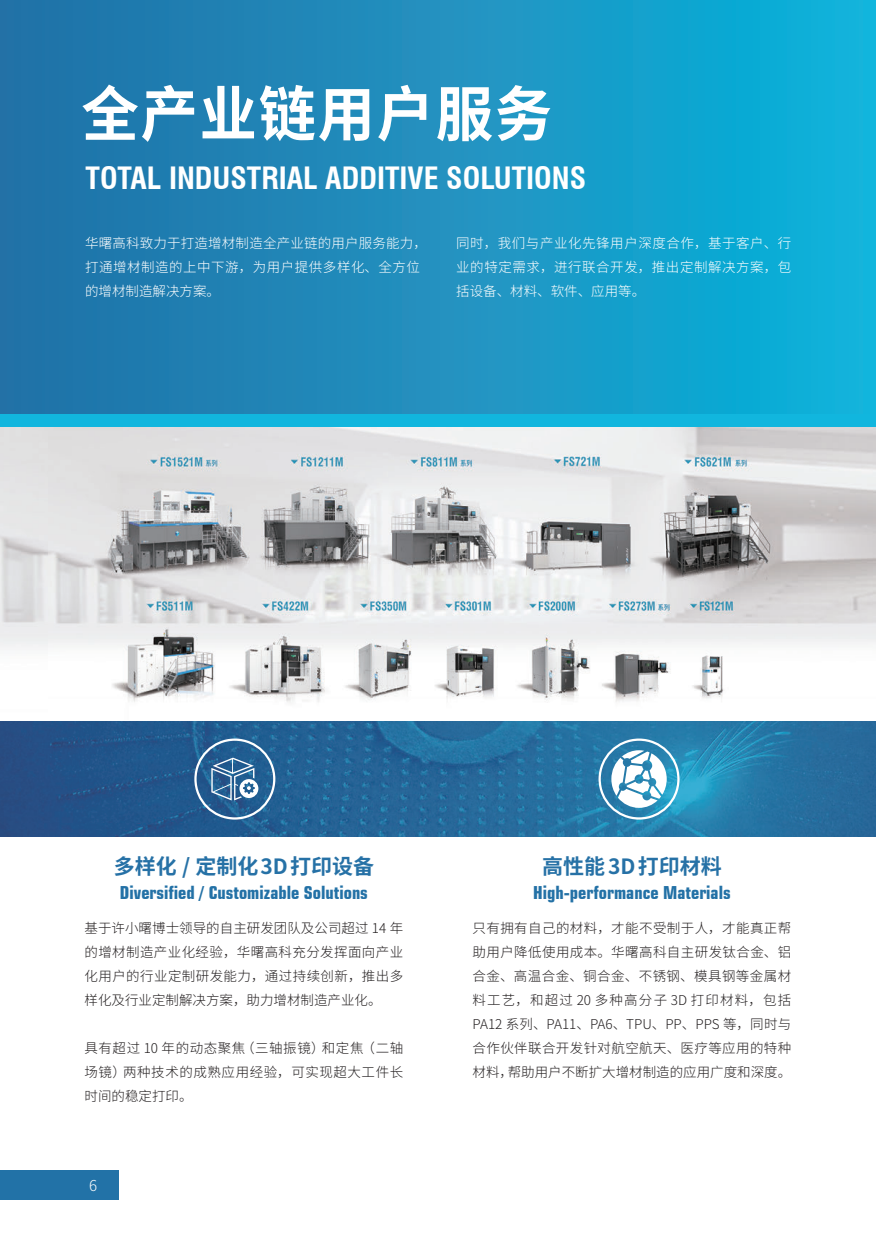
<style>
.page{position:relative;width:876px;height:1234px;background:#fff}
.page>*{position:absolute;margin:0;border:0;box-sizing:border-box;transform-origin:0 0}
.t1{font:700 60px "Source Han Sans CN";letter-spacing:.025em;color:#fff;scale:.96 1}
.t2{font:700 condensed 30px "Swiss 721 BT";color:#fff}
.t3{font:700 21px "Source Han Sans CN";color:#2671a6}
.t4{font:700 condensed 18px "Square 721 BT";color:#2371a6}
.t5{font:300 15px "Source Han Sans CN";color:#fff}
.t6{font:300 13.5px/24px "Source Han Sans CN";letter-spacing:.03em;color:#231f20;text-align:justify}
.t7{font:300 13.5px/24px "Source Han Sans CN";letter-spacing:.04em;color:#fff;text-align:justify}
.t8{font:300 13.5px/24px "Source Han Sans CN";letter-spacing:.015em;color:#fff}
</style>
<div class="page">
<div style="left:0;top:1170px;width:118px;height:29px;background:#2272a7"></div>
<div style="left:0;top:0;width:876px;height:427px;background:linear-gradient(to right,#266fa5,#0fb4dc)"></div>
<img style="left:0;top:721px;width:876px;height:115px">
<div style="left:194px;top:738px;width:81px;height:81px;border:2px solid #fff;border-radius:50%"></div>
<div style="left:598px;top:738px;width:81px;height:81px;border:2px solid #fff;border-radius:50%"></div>
<svg style="left:211px;top:757px;width:47px;height:43px;background:#5d88ad"></svg>
<svg style="left:611px;top:750px;width:56px;height:57px"></svg>
<img style="left:875px;top:0;width:1px;height:414px">
<img style="left:49px;top:427px;width:827px;height:276px">
<div style="left:0;top:414px;width:876px;height:13px;background:#11b6de"></div>
<h1 class="t1" style="left:81px;top:80px;width:492px">全产业链用户服务</h1>
<h2 class="t2" style="left:86px;top:160px;width:502px">TOTAL INDUSTRIAL ADDITIVE SOLUTIONS</h2>
<p class="t8" style="left:85px;top:231px;width:343px">华曙高科致力于打造增材制造全产业链的用户服务能力，打通增材制造的上中下游，为用户提供多样化、全方位的增材制造解决方案。</p>
<p class="t7" style="left:456px;top:231px;width:337px">同时，我们与产业化先锋用户深度合作，基于客户、行业的特定需求，进行联合开发，推出定制解决方案，包括设备、材料、软件、应用等。</p>
<h3 class="t3" style="left:114px;top:854px;width:262px">多样化 / 定制化3D打印设备</h3>
<h3 class="t4" style="left:120px;top:881px;width:249px">Diversified / Customizable Solutions</h3>
<h3 class="t4" style="left:533px;top:881px;width:199px">High-performance Materials</h3>
<h3 class="t3" style="left:542px;top:854px;width:181px">高性能 3D打印材料</h3>
<p class="t6" style="left:85px;top:916px;width:320px">基于许小曙博士领导的自主研发团队及公司超过 14 年的增材制造产业化经验，华曙高科充分发挥面向产业化用户的行业定制研发能力，通过持续创新，推出多样化及行业定制解决方案，助力增材制造产业化。</p>
<p class="t6" style="left:85px;top:1036px;width:320px">具有超过 10 年的动态聚焦（三轴振镜）和定焦（二轴场镜）两种技术的成熟应用经验，可实现超大工件长时间的稳定打印。</p>
<p class="t5" style="left:89px;top:1176px;width:10px">6</p>
<p class="t6" style="left:473px;top:916px;width:320px">只有拥有自己的材料，才能不受制于人，才能真正帮助用户降低使用成本。华曙高科自主研发钛合金、铝合金、高温合金、铜合金、不锈钢、模具钢等金属材料工艺，和超过 20 多种高分子 3D 打印材料，包括PA12 系列、PA11、PA6、TPU、PP、PPS 等，同时与合作伙伴联合开发针对航空航天、医疗等应用的特种材料，帮助用户不断扩大增材制造的应用广度和深度。</p>
</div>
